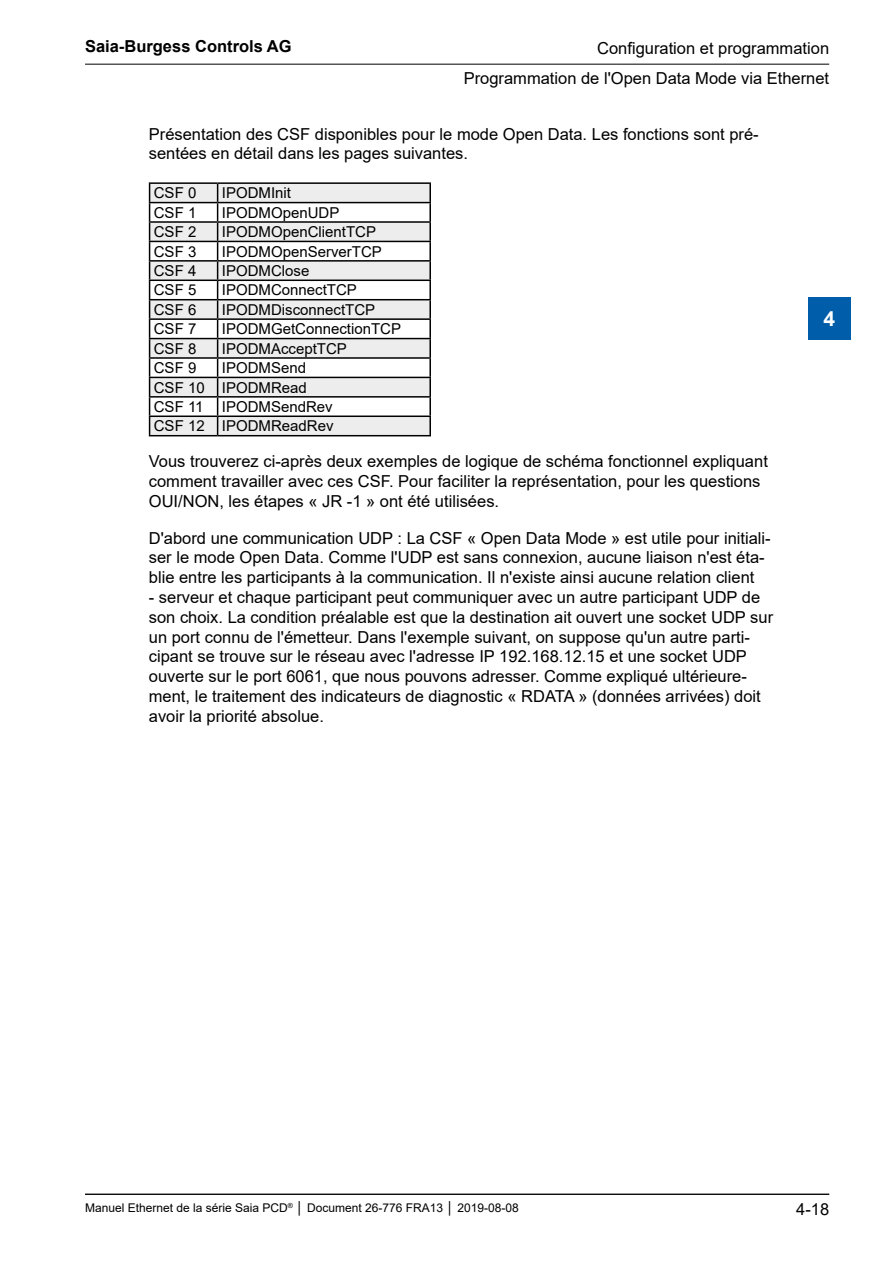
<style>
.page{position:relative;width:893px;height:1263px;background:#fff}
.page>*{position:absolute;margin:0;border:0;box-sizing:border-box;transform-origin:0 0}
.t1{font:700 21px "Arial";color:#fff}
.Fliesstext_-_15_mm{font:16.5px/19.8px "Arial";color:#000}
.t2{font:700 16.5px "Arial";color:#000}
.FR_TextTabelle{font:15px "Arial";color:#000}
.t3{font:12px "Arial";color:#000}
</style>
<div class="page">
<hr style="left:85px;top:64px;width:744px;height:1px;background:#000">
<hr style="left:85px;top:1194px;width:744px;height:1px;background:#000">
<div style="left:808px;top:298px;width:42px;height:42px;background:#005da9"></div>
<svg style="left:150px;top:184px;width:279px;height:251px;fill:#ededed"></svg>
<hr style="left:149px;top:182px;width:69px;height:2px;background:#000">
<hr style="left:218px;top:182px;width:213px;height:2px;background:#000">
<hr style="left:149px;top:202px;width:69px;height:1px;background:#000">
<hr style="left:218px;top:202px;width:213px;height:1px;background:#000">
<hr style="left:149px;top:221px;width:69px;height:2px;background:#000">
<hr style="left:218px;top:221px;width:213px;height:2px;background:#000">
<hr style="left:149px;top:241px;width:69px;height:1px;background:#000">
<hr style="left:218px;top:241px;width:213px;height:1px;background:#000">
<hr style="left:149px;top:260px;width:69px;height:2px;background:#000">
<hr style="left:218px;top:260px;width:213px;height:2px;background:#000">
<hr style="left:149px;top:280px;width:69px;height:1px;background:#000">
<hr style="left:218px;top:280px;width:213px;height:1px;background:#000">
<hr style="left:149px;top:299px;width:69px;height:1px;background:#000">
<hr style="left:218px;top:299px;width:213px;height:1px;background:#000">
<hr style="left:149px;top:318px;width:69px;height:2px;background:#000">
<hr style="left:218px;top:318px;width:213px;height:2px;background:#000">
<hr style="left:149px;top:338px;width:69px;height:1px;background:#000">
<hr style="left:218px;top:338px;width:213px;height:1px;background:#000">
<hr style="left:149px;top:357px;width:69px;height:2px;background:#000">
<hr style="left:218px;top:357px;width:213px;height:2px;background:#000">
<hr style="left:149px;top:377px;width:69px;height:1px;background:#000">
<hr style="left:218px;top:377px;width:213px;height:1px;background:#000">
<hr style="left:149px;top:396px;width:69px;height:2px;background:#000">
<hr style="left:218px;top:396px;width:213px;height:2px;background:#000">
<hr style="left:149px;top:415px;width:69px;height:2px;background:#000">
<svg style="left:149px;top:184px;width:1px;height:251px"></svg>
<hr style="left:218px;top:415px;width:213px;height:2px;background:#000">
<svg style="left:217px;top:184px;width:1px;height:251px"></svg>
<svg style="left:429px;top:184px;width:2px;height:251px"></svg>
<hr style="left:149px;top:435px;width:69px;height:1px;background:#000">
<hr style="left:218px;top:435px;width:213px;height:1px;background:#000">
<p class="t2" style="left:85px;top:35px;width:208px">Saia-Burgess Controls AG</p>
<p class="Fliesstext_-_15_mm" style="left:597px;top:38px;width:234px">Configuration et programmation</p>
<p class="Fliesstext_-_15_mm" style="left:464px;top:68px;width:367px">Programmation de l'Open Data Mode via Ethernet</p>
<p class="Fliesstext_-_15_mm" style="left:149px;top:124px;width:611px">Présentation des CSF disponibles pour le mode Open Data. Les fonctions sont pré&shy;sentées en détail dans les pages suivantes.</p>
<p class="FR_TextTabelle" style="left:154px;top:183px;width:44px">CSF 0</p>
<p class="FR_TextTabelle" style="left:222px;top:183px;width:71px">IPODMInit</p>
<p class="FR_TextTabelle" style="left:154px;top:202px;width:44px">CSF 1</p>
<p class="FR_TextTabelle" style="left:222px;top:202px;width:119px">IPODMOpenUDP</p>
<p class="FR_TextTabelle" style="left:154px;top:222px;width:44px">CSF 2</p>
<p class="FR_TextTabelle" style="left:222px;top:222px;width:156px">IPODMOpenClientTCP</p>
<p class="FR_TextTabelle" style="left:154px;top:241px;width:44px">CSF 3</p>
<p class="FR_TextTabelle" style="left:222px;top:241px;width:162px">IPODMOpenServerTCP</p>
<p class="FR_TextTabelle" style="left:154px;top:260px;width:44px">CSF 4</p>
<p class="FR_TextTabelle" style="left:222px;top:260px;width:89px">IPODMClose</p>
<p class="FR_TextTabelle" style="left:154px;top:280px;width:44px">CSF 5</p>
<p class="FR_TextTabelle" style="left:222px;top:280px;width:137px">IPODMConnectTCP</p>
<p class="FR_TextTabelle" style="left:154px;top:299px;width:44px">CSF 6</p>
<p class="FR_TextTabelle" style="left:222px;top:299px;width:155px">IPODMDisconnectTCP</p>
<p class="FR_TextTabelle" style="left:154px;top:319px;width:44px">CSF 7</p>
<p class="FR_TextTabelle" style="left:222px;top:319px;width:181px">IPODMGetConnectionTCP</p>
<p class="FR_TextTabelle" style="left:154px;top:338px;width:44px">CSF 8</p>
<p class="FR_TextTabelle" style="left:222px;top:338px;width:127px">IPODMAcceptTCP</p>
<p class="FR_TextTabelle" style="left:154px;top:358px;width:44px">CSF 9</p>
<p class="FR_TextTabelle" style="left:222px;top:358px;width:86px">IPODMSend</p>
<p class="FR_TextTabelle" style="left:154px;top:377px;width:52px">CSF 10</p>
<p class="FR_TextTabelle" style="left:222px;top:377px;width:87px">IPODMRead</p>
<p class="FR_TextTabelle" style="left:154px;top:396px;width:51px">CSF 11</p>
<p class="FR_TextTabelle" style="left:222px;top:396px;width:112px">IPODMSendRev</p>
<p class="FR_TextTabelle" style="left:154px;top:416px;width:52px">CSF 12</p>
<p class="FR_TextTabelle" style="left:222px;top:416px;width:113px">IPODMReadRev</p>
<p class="Fliesstext_-_15_mm" style="left:149px;top:451px;width:621px">Vous trouverez ci-après deux exemples de logique de schéma fonctionnel expliquant comment travailler avec ces CSF. Pour faciliter la représentation, pour les questions<br>OUI/NON, les étapes « JR -1 » ont été utilisées.</p>
<p class="Fliesstext_-_15_mm" style="left:149px;top:528px;width:623px">D'abord une communication UDP : La CSF « Open Data Mode » est utile pour initiali&shy;ser le mode Open Data. Comme l'UDP est sans connexion, aucune liaison n'est éta&shy;blie entre les participants à la communication. Il n'existe ainsi aucune relation client</p>
<p class="Fliesstext_-_15_mm" style="left:149px;top:587px;width:626px">- serveur et chaque participant peut communiquer avec un autre participant UDP de son choix. La condition préalable est que la destination ait ouvert une socket UDP sur un port connu de l'émetteur. Dans l'exemple suivant, on suppose qu'un autre parti&shy;cipant se trouve sur le réseau avec l'adresse IP 192.168.12.15 et une socket UDP ouverte sur le port 6061, que nous pouvons adresser. Comme expliqué ultérieure&shy;ment, le traitement des indicateurs de diagnostic « RDATA » (données arrivées) doit avoir la priorité absolue.</p>
<p class="t1" style="left:823px;top:304px;width:13px">4</p>
<p class="t3" style="left:85px;top:1200px;width:435px">Manuel Ethernet de la série Saia PCD<sup>®</sup> │ Document 26-776 FRA13 │ 2019-08-08</p>
<p class="Fliesstext_-_15_mm" style="left:796px;top:1200px;width:35px">4-18</p>
</div>
